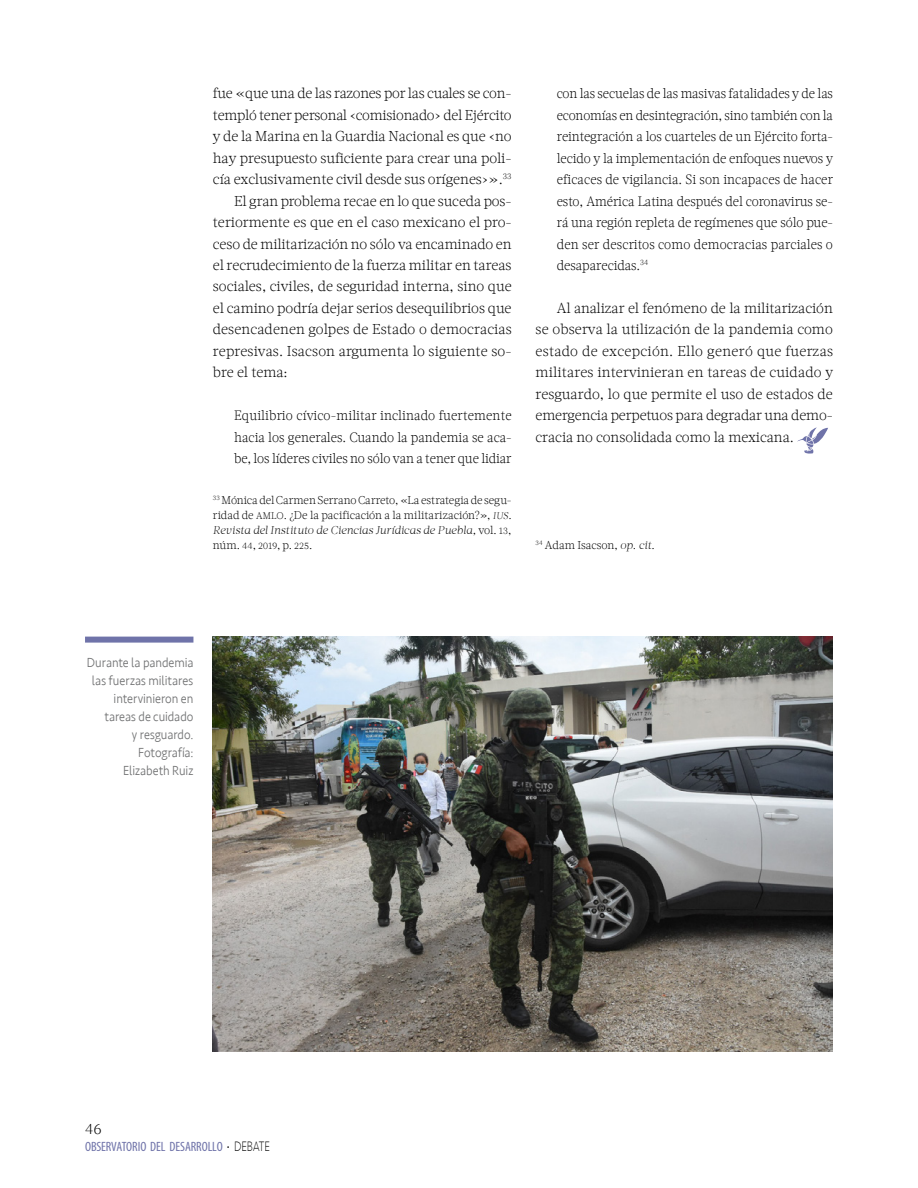
<style>
.page{position:relative;width:918px;height:1188px;background:#fff}
.page>*{position:absolute;margin:0;border:0;box-sizing:border-box;transform-origin:0 0}
.t1{font:300 15px "Acta W01";color:#000}
.t2{font:300 14.25px/21.5px "Acta W01";letter-spacing:-.005em;color:#000;text-align:justify}
.t3{font:300 13.5px/21.5px "Acta W01";letter-spacing:-.005em;color:#000;text-align:justify;scale:.95 1}
.t4{font:300 13.5px/18px "Seravek";letter-spacing:-.005em;color:#707172;text-align:right;scale:.91 1}
.t5{font:condensed 13.5px "Myriad Pro";letter-spacing:-.005em;color:#6f73a9}
.t6{font:300 11.25px/15px "Acta W01";letter-spacing:.005em;color:#000;text-align:justify}
.s1{font-family:"Acta W01 Light SC850";font-weight:400;font-size:9.6px}
.s2{font-family:"Acta W01 Light Italic SC850";font-weight:400;font-size:9.6px}
.s3{font-style:italic}
.s4{font-size:9.45px}
.s5{font-size:15px;color:#000}
.s6{font-family:"Seravek";font-weight:200;font-stretch:normal;font-size:14.1px;color:#000}
</style>
<div class="page">
<img style="left:213px;top:637px;width:620px;height:415px">
<svg style="left:797px;top:427px;width:31px;height:27px"></svg>
<div style="left:85px;top:637px;width:108px;height:6px;background:#6f73a9"></div>
<p class="t2" style="left:213px;top:83px;width:300px">fue «que una de las razones por las cuales se con-</p>
<p class="t2" style="left:213px;top:104px;width:300px">templó tener personal ‹comisionado› del Ejército</p>
<p class="t2" style="left:213px;top:126px;width:300px">y de la Marina en la Guardia Nacional es que ‹no</p>
<p class="t2" style="left:213px;top:147px;width:300px">hay presupuesto suficiente para crear una poli-</p>
<p class="t2" style="left:213px;top:169px;width:300px">cía exclusivamente civil desde sus orígenes›».<sup>33</sup></p>
<p class="t2" style="left:234px;top:190px;width:279px">El gran problema recae en lo que suceda pos-</p>
<p class="t2" style="left:213px;top:211px;width:300px">teriormente es que en el caso mexicano el pro-</p>
<p class="t2" style="left:213px;top:233px;width:300px">ceso de militarización no sólo va encaminado en</p>
<p class="t2" style="left:213px;top:254px;width:300px">el recrudecimiento de la fuerza militar en tareas</p>
<p class="t2" style="left:213px;top:276px;width:300px">sociales, civiles, de seguridad interna, sino que</p>
<p class="t2" style="left:213px;top:297px;width:300px">el camino podría dejar serios desequilibrios que</p>
<p class="t2" style="left:213px;top:319px;width:300px">desencadenen golpes de Estado o democracias</p>
<p class="t2" style="left:213px;top:340px;width:300px">represivas. Isacson argumenta lo siguiente so-</p>
<p class="t2" style="left:213px;top:362px;width:76px">bre el tema:</p>
<p class="t3" style="left:234px;top:405px;width:294px">Equilibrio cívico-militar inclinado fuertemente hacia los generales. Cuando la pandemia se aca&shy;be, los líderes civiles no sólo van a tener que lidiar</p>
<p class="t6" style="left:213px;top:492px;width:300px"><sup>33</sup> Mónica del Carmen Serrano Carreto, «La estrategia de segu&shy;ridad de <span class="s1">AMLO</span>. ¿De la pacificación a la militarización?», <span class="s2">ius</span><span class="s3">.<br>Revista del Instituto de Ciencias Jurídicas de Puebla,</span> vol. <span class="s4">13</span>, núm. <span class="s4">44</span>, <span class="s4">2019</span>, p. <span class="s4">225</span>.</p>
<p class="t3" style="left:557px;top:83px;width:292px">con las secuelas de las masivas fatalidades y de las economías en desintegración, sino también con la reintegración a los cuarteles de un Ejército forta&shy;lecido y la implementación de enfoques nuevos y eficaces de vigilancia. Si son incapaces de hacer esto, América Latina después del coronavirus se&shy;rá una región repleta de regímenes que sólo pue&shy;den ser descritos como democracias parciales o desaparecidas.<sup>34</sup></p>
<p class="t2" style="left:536px;top:297px;width:299px;text-indent:21px">Al analizar el fenómeno de la militarización se observa la utilización de la pandemia como estado de excepción. Ello generó que fuerzas militares intervinieran en tareas de cuidado y resguardo, lo que permite el uso de estados de emergencia perpetuos para degradar una demo&shy;cracia no consolidada como la mexicana.</p>
<p class="t6" style="left:536px;top:537px;width:121px"><sup>34</sup> Adam Isacson, <span class="s3">op. cit.</span></p>
<p class="t4" style="left:87px;top:654px;width:119px">Durante la pandemia las fuerzas militares intervinieron en tareas de cuidado<br>y resguardo.<br>Fotografía:<br>Elizabeth Ruiz</p>
<p class="t1" style="left:85px;top:1120px;width:18px">46</p>
<p class="t5" style="left:85px;top:1138px;width:187px">OBSERVATORIO DEL DESARROLLO <span class="s5">·</span> <span class="s6">DEBATE</span></p>
</div>
